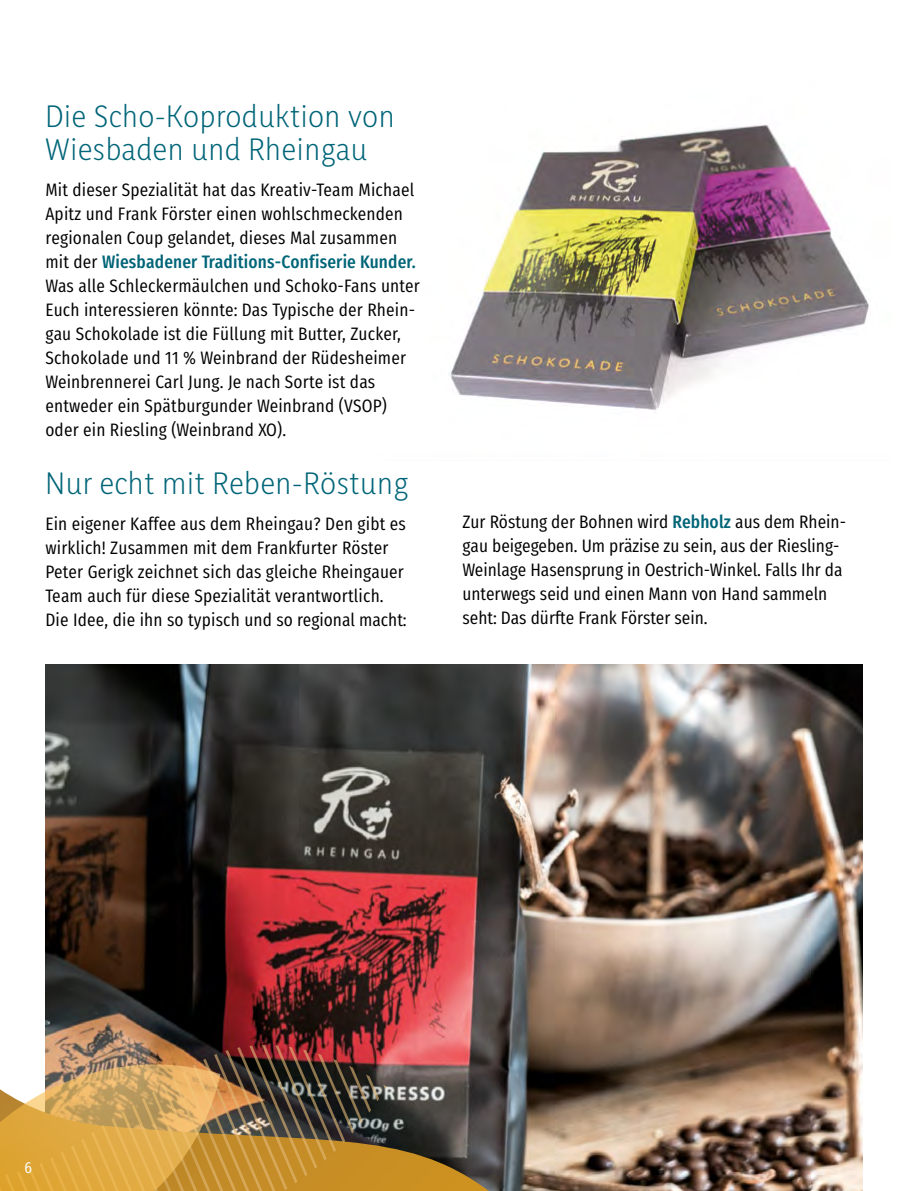
<style>
.page{position:relative;width:908px;height:1191px;background:#fff}
.page>*{position:absolute;margin:0;border:0;box-sizing:border-box;transform-origin:0 0}
.t1{font:200 28px/33.6px "Yaldevi";letter-spacing:.03em;color:#006578}
.HL_-_blau{font:18px/24px "Fira Sans Condensed";letter-spacing:.01em;color:#000}
._01_Nummern{font:16px "Fira Sans Condensed";color:#fff}
.s1{font-weight:500;color:#006578}
</style>
<div class="page">
<img style="left:45px;top:664px;width:817px;height:527px">
<img style="left:449px;top:124px;width:420px;height:286px">
<svg style="left:386px;top:1089px;width:102px;height:102px;background:#6a5a3a"></svg>
<img style="left:45px;top:1045px;width:341px;height:146px">
<div style="left:0;top:1058px;width:249px;height:133px;background:#a47617;opacity:.2"></div>
<svg style="left:0;top:1049px;width:220px;height:142px;background:#d3a75c"></svg>
<p class="t1" style="left:45px;top:99px;width:350px">Die Scho-Koproduktion von<br>Wiesbaden und Rheingau</p>
<p class="HL_-_blau" style="left:45px;top:176px;width:376px">Mit dieser Spezialität hat das Kreativ-Team Michael Apitz und Frank Förster einen wohlschmeckenden regionalen Coup gelandet, dieses Mal zusammen mit der <span class="s1">Wiesbadener Traditions-Confiserie Kunder.<br></span>Was alle Schleckermäulchen und Schoko-Fans unter Euch interessieren könnte: Das Typische der Rhein&shy;gau Schokolade ist die Füllung mit Butter, Zucker, Schokolade und 11 % Weinbrand der Rüdesheimer Weinbrennerei Carl Jung. Je nach Sorte ist das entweder ein Spätburgunder Weinbrand (VSOP) oder ein Riesling (Weinbrand XO).</p>
<p class="t1" style="left:45px;top:466px;width:364px">Nur echt mit Reben-Röstung</p>
<p class="HL_-_blau" style="left:45px;top:510px;width:362px">Ein eigener Kaffee aus dem Rheingau? Den gibt es wirklich! Zusammen mit dem Frankfurter Röster Peter Gerigk zeichnet sich das gleiche Rheingauer Team auch für diese Spezialität verantwortlich.</p>
<p class="HL_-_blau" style="left:45px;top:606px;width:363px">Die Idee, die ihn so typisch und so regional macht:</p>
<p class="HL_-_blau" style="left:462px;top:508px;width:385px">Zur Röstung der Bohnen wird <span class="s1">Rebholz</span> aus dem Rhein&shy;gau beigegeben. Um präzise zu sein, aus der Riesling-</p>
<p class="HL_-_blau" style="left:462px;top:556px;width:381px">Weinlage Hasensprung in Oestrich-Winkel. Falls Ihr da unterwegs seid und einen Mann von Hand sammeln seht: Das dürfte Frank Förster sein.</p>
<p class="_01_Nummern" style="left:24px;top:1152px;width:9px">6</p>
</div>
